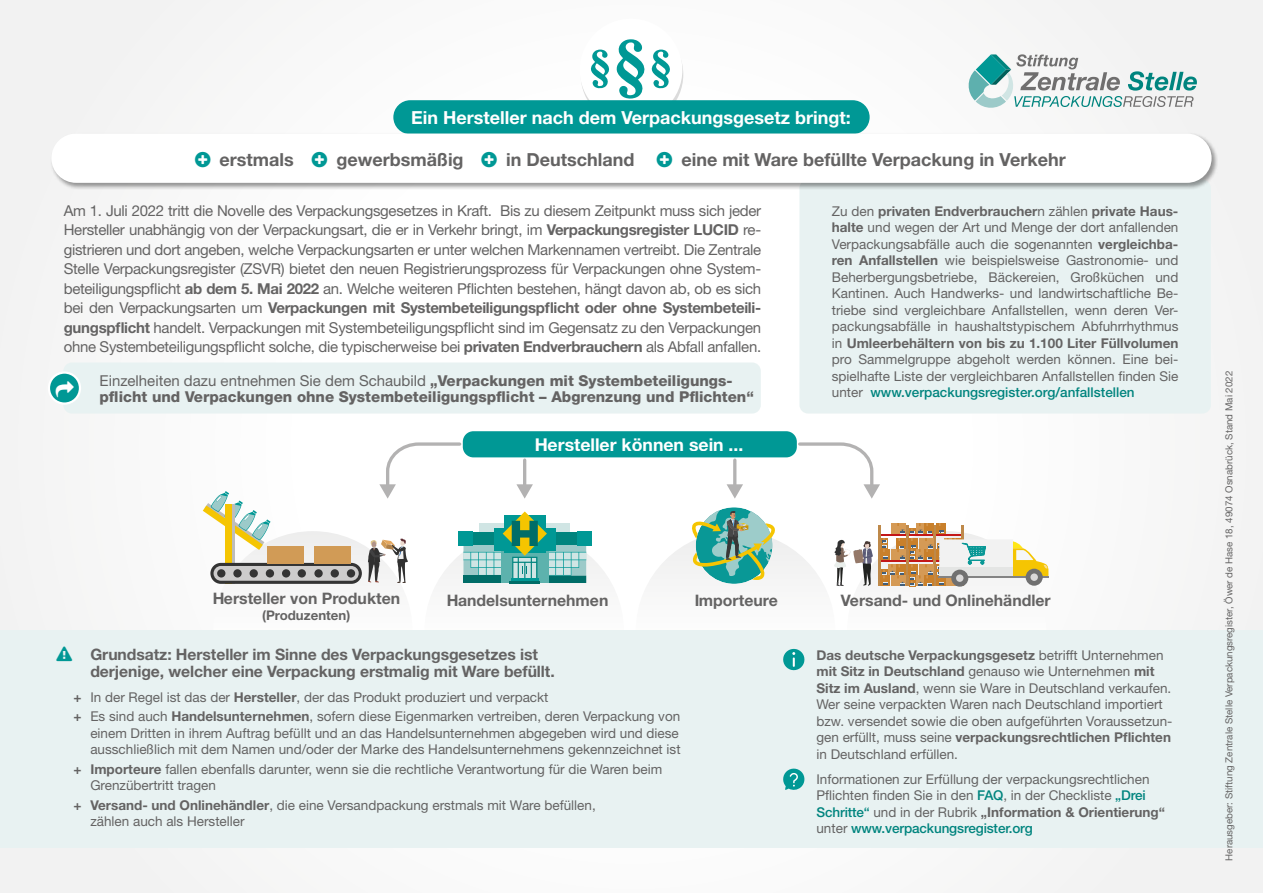
<style>
.page{position:relative;width:1263px;height:893px;background:#f9f9f9}
.page>*{position:absolute;margin:0;border:0;box-sizing:border-box;transform-origin:0 0}
.Subtitel{font:700 18px "Helvetica Neue";color:#646363}
.Titel{font:700 18px "Helvetica Neue";color:#fff}
.t1{font:700 17.7px "Helvetica Neue";color:#fff}
.t2{font:700 15.9px "Helvetica Neue";color:#646363}
.t3{font:700 15.75px/16.5px "Helvetica Neue";letter-spacing:-.005em;color:#646363}
.p_Blocksatz{font:15px/19.5px "Helvetica Neue";letter-spacing:-.02em;color:#646363;text-align:justify}
.Link_in_Sprechblase{font:800 15px/16.5px "Helvetica Neue";color:#646363}
.p_Blocksatz-2{font:13.5px/16.5px "Helvetica Neue";color:#646363}
.t4{font:700 13.2px "Helvetica Neue";color:#646363}
.t5{font:9.75px "Helvetica Neue";color:#646363}
.s1{font-weight:700}
.s2{font-weight:400}
.s3{font-weight:500;color:#00847e}
.s4{color:#009895}
</style>
<div class="page">
<div style="left:799px;top:180px;width:412px;height:234px;background:#e8f2f2;border-radius:9px"></div>
<div style="left:463px;top:431px;width:334px;height:26px;background:#009895;border-radius:11px"></div>
<hr style="left:733px;top:460px;width:3px;height:27px;background:#b3b2b2">
<svg style="left:727px;top:484px;width:16px;height:14px"></svg>
<svg style="left:796px;top:441px;width:84px;height:58px"></svg>
<svg style="left:203px;top:441px;width:421px;height:143px"></svg>
<div style="left:282px;top:569px;width:8px;height:8px;background:#343434;border-radius:50%"></div>
<div style="left:266px;top:569px;width:8px;height:8px;background:#343434;border-radius:50%"></div>
<div style="left:233px;top:569px;width:9px;height:8px;background:#343434;border-radius:50%"></div>
<div style="left:314px;top:569px;width:9px;height:8px;background:#343434;border-radius:50%"></div>
<div style="left:331px;top:569px;width:8px;height:8px;background:#343434;border-radius:50%"></div>
<div style="left:298px;top:569px;width:8px;height:8px;background:#343434;border-radius:50%"></div>
<div style="left:250px;top:569px;width:8px;height:8px;background:#343434;border-radius:50%"></div>
<div style="left:217px;top:569px;width:8px;height:8px;background:#343434;border-radius:50%"></div>
<div style="left:347px;top:569px;width:8px;height:8px;background:#343434;border-radius:50%"></div>
<div style="left:267px;top:546px;width:36px;height:17px;background:#d19b56"></div>
<div style="left:314px;top:546px;width:37px;height:17px;background:#d19b56"></div>
<div style="left:0;top:630px;width:1263px;height:218px;background:#e8f2f2"></div>
<div style="left:580px;top:19px;width:102px;height:102px;background:#fff;border-radius:50%"></div>
<svg style="left:616px;top:39px;width:29px;height:60px"></svg>
<svg style="left:591px;top:50px;width:18px;height:39px"></svg>
<svg style="left:652px;top:50px;width:18px;height:39px"></svg>
<svg style="left:968px;top:54px;width:229px;height:54px"></svg>
<svg style="left:783px;top:768px;width:22px;height:22px"></svg>
<svg style="left:690px;top:507px;width:359px;height:164px"></svg>
<div style="left:63px;top:362px;width:698px;height:52px;background:#e8f2f2;border-radius:9px"></div>
<svg style="left:49px;top:373px;width:31px;height:31px"></svg>
<div style="left:48px;top:371px;width:33px;height:34px;border:2px solid #fff;border-radius:50%"></div>
<div style="left:393px;top:100px;width:477px;height:34px;background:#009895;border-radius:17px"></div>
<div style="left:51px;top:133px;width:1167px;height:57px;background:#000;opacity:.4"></div>
<div style="left:51px;top:134px;width:1160px;height:49px;background:#fff;border-radius:25px"></div>
<svg style="left:56px;top:381px;width:18px;height:16px"></svg>
<p class="Titel" style="left:411px;top:107px;width:441px">Ein Hersteller nach dem Verpackungsgesetz bringt:</p>
<p class="Subtitel" style="left:220px;top:148px;width:76px">erstmals</p>
<p class="Subtitel" style="left:336px;top:148px;width:129px">gewerbsmäßig</p>
<p class="Subtitel" style="left:506px;top:148px;width:130px">in Deutschland</p>
<p class="Subtitel" style="left:681px;top:148px;width:386px">eine mit Ware befüllte Verpackung in Verkehr</p>
<p class="p_Blocksatz" style="left:64px;top:201px;width:699px">Am 1. Juli 2022 tritt die Novelle des Verpackungsgesetzes in Kraft. Bis zu diesem Zeitpunkt muss sich jeder Hersteller unabhängig von der Verpackungsart, die er in Verkehr bringt, im <span class="s1">Verpackungsregister LUCID</span> re&shy;gistrieren und dort angeben, welche Verpackungsarten er unter welchen Markennamen vertreibt. Die Zentrale Stelle Verpackungsregister (ZSVR) bietet den neuen Registrierungsprozess für Verpackungen ohne System&shy;beteiligungspflicht <span class="s1">ab dem 5. Mai 2022</span> an. Welche weiteren Pflichten bestehen, hängt davon ab, ob es sich bei den Verpackungsarten um <span class="s1">Verpackungen mit Systembeteiligungspflicht oder ohne Systembeteili&shy;gungspflicht</span> handelt. Verpackungen mit Systembeteiligungspflicht sind im Gegensatz zu den Verpackungen ohne Systembeteiligungspflicht solche, die typischerweise bei <span class="s1">privaten Endverbrauchern</span> als Abfall anfallen.</p>
<p class="Link_in_Sprechblase" style="left:100px;top:372px;width:656px"><span class="s2">Einzelheiten dazu entnehmen Sie dem Schaubild</span> „Verpackungen mit Systembeteiligungs&shy;pflicht und Verpackungen ohne Systembeteiligungspflicht – Abgrenzung und Pflichten“</p>
<h2 class="t1" style="left:534px;top:433px;width:210px">Hersteller können sein ...</h2>
<p class="p_Blocksatz-2" style="left:832px;top:203px;width:348px;text-align:justify">Zu den <span class="s1">privaten Endverbraucher</span>n zählen <span class="s1">private Haus&shy;halte</span> und wegen der Art und Menge der dort anfallenden Verpackungsabfälle auch die sogenannten <span class="s1">vergleichba&shy;ren Anfallstellen</span> wie beispielsweise Gastronomie- und Beherbergungsbetriebe, Bäckereien, Großküchen und Kantinen. Auch Handwerks- und landwirtschaftliche Be&shy;triebe sind vergleichbare Anfallstellen, wenn deren Ver&shy;packungsabfälle in haushaltstypischem Abfuhrrhythmus in <span class="s1">Umleerbehältern von bis zu 1.100 Liter Füllvolumen </span>pro Sammelgruppe abgeholt werden können. Eine bei&shy;spielhafte Liste der vergleichbaren Anfallstellen finden Sie unter <span class="s3">www.verpackungsregister.org/anfallstellen</span></p>
<p class="t2" style="left:212px;top:588px;width:189px">Hersteller von Produkten</p>
<p class="t4" style="left:262px;top:607px;width:90px">(Produzenten)</p>
<p class="t2" style="left:446px;top:590px;width:164px">Handelsunternehmen</p>
<p class="t2" style="left:694px;top:590px;width:85px">Importeure</p>
<p class="t2" style="left:841px;top:590px;width:211px">Versand- und Onlinehändler</p>
<p class="t3" style="left:90px;top:646px;width:466px;text-indent:-34px"><span class="s4">▼</span> Grundsatz: Hersteller im Sinne des Verpackungsgesetzes ist derjenige, welcher eine Verpackung erstmalig mit Ware befüllt.</p>
<p class="p_Blocksatz-2" style="left:73px;top:688px;width:477px"><span class="s1">+</span> In der Regel ist das der <span class="s1">Hersteller</span>, der das Produkt produziert und verpackt</p>
<p class="p_Blocksatz-2" style="left:90px;top:708px;width:592px;text-indent:-17px"><span class="s1">+</span> Es sind auch <span class="s1">Handelsunternehmen</span>, sofern diese Eigenmarken vertreiben, deren Verpackung von einem Dritten in ihrem Auftrag befüllt und an das Handelsunternehmen abgegeben wird und diese ausschließlich mit dem Namen und/oder der Marke des Handelsunternehmens gekennzeichnet ist</p>
<p class="p_Blocksatz-2" style="left:90px;top:760px;width:573px;text-indent:-17px"><span class="s1">+ Importeure</span> fallen ebenfalls darunter, wenn sie die rechtliche Verantwortung für die Waren beim<br>Grenzübertritt tragen</p>
<p class="p_Blocksatz-2" style="left:90px;top:796px;width:507px;text-indent:-17px"><span class="s1">+ Versand- und Onlinehändler</span>, die eine Versandpackung erstmals mit Ware befüllen, zählen auch als Hersteller</p>
<p class="p_Blocksatz-2" style="left:816px;top:646px;width:358px"><span class="s1">Das deutsche Verpackungsgesetz</span> betrifft Unternehmen <span class="s1">mit Sitz in Deutschland</span> genauso wie Unternehmen <span class="s1">mit Sitz im Ausland</span>, wenn sie Ware in Deutschland verkaufen.<br>Wer seine verpackten Waren nach Deutschland importiert bzw. versendet sowie die oben aufgeführten Voraussetzun&shy;gen erfüllt, muss seine <span class="s1">verpackungsrechtlichen Pflichten </span>in Deutschland erfüllen.</p>
<p class="p_Blocksatz-2" style="left:816px;top:770px;width:350px">Informationen zur Erfüllung der verpackungsrechtlichen Pflichten finden Sie in den <span class="s3">FAQ</span>, in der Checkliste <span class="s3">„Drei Schritte“</span> und in der Rubrik <span class="s1">„Information &amp; Orientierung“ </span>unter <span class="s3">www.verpackungsregister.org</span></p>
<p class="t5" style="left:1223px;top:861px;width:491px;rotate:-90deg">Herausgeber: Stiftung Zentrale Stelle Verpackungsregister, Öwer de Hase 18, 49074 Osnabrück, Stand Mai 2022</p>
</div>
